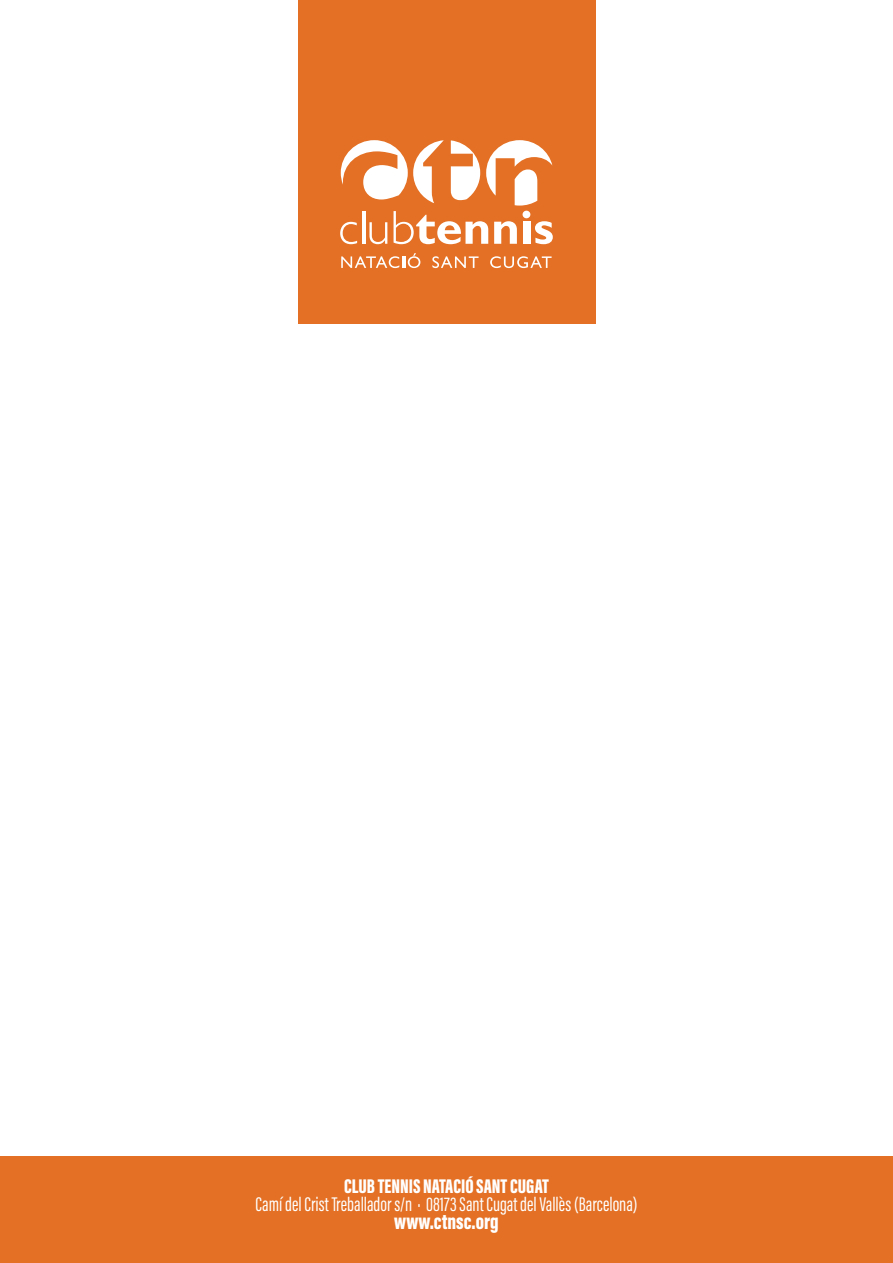
<style>
.page{position:relative;width:893px;height:1263px;background:#fff}
.page>*{position:absolute;margin:0;border:0;box-sizing:border-box;transform-origin:0 0}
.t1{font:900 21.6px "Acumin Pro Extra Cond";letter-spacing:.005em;color:#fff}
.t2{font:20.4px "Acumin Pro Extra Cond";color:#fff}
.t3{font:900 20.4px "Acumin Pro Extra Cond";color:#fff}
</style>
<div class="page">
<div style="left:0;top:1157px;width:893px;height:106px;background:#e37024"></div>
<div style="left:298px;top:0;width:297px;height:323px;background:#e37024"></div>
<svg style="left:341px;top:253px;width:79px;height:15px"></svg>
<svg style="left:432px;top:256px;width:47px;height:12px"></svg>
<svg style="left:490px;top:256px;width:62px;height:12px"></svg>
<svg style="left:340px;top:140px;width:213px;height:104px"></svg>
<p class="t3" style="left:344px;top:1173px;width:206px">CLUB TENNIS NATACIÓ SANT CUGAT</p>
<p class="t2" style="left:255px;top:1192px;width:384px">Camí del Crist Treballador s/n · 08173 Sant Cugat del Vallès (Barcelona)</p>
<p class="t1" style="left:394px;top:1208px;width:106px">www.ctnsc.org</p>
</div>
